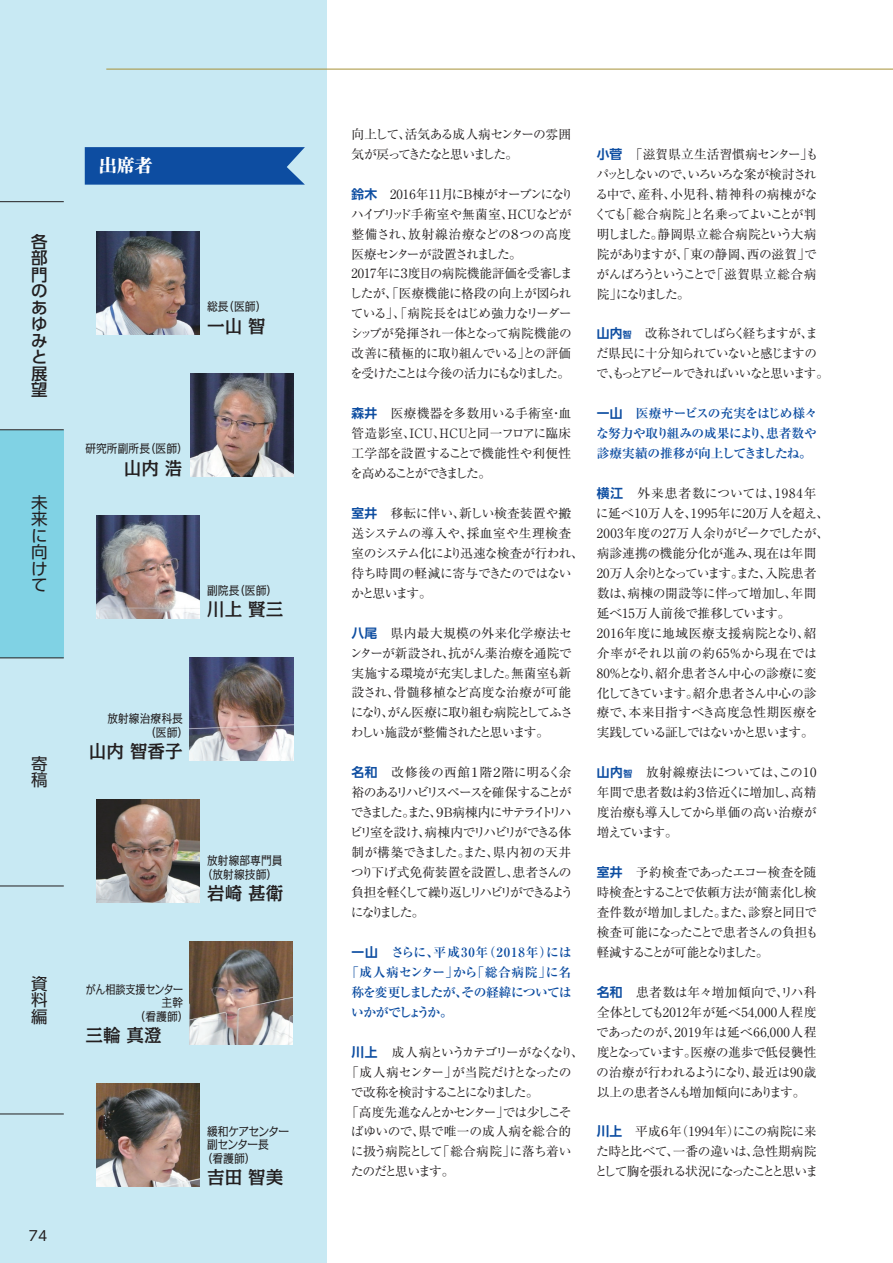
<style>
.page{position:relative;width:893px;height:1263px;background:#fff}
.page>*{position:absolute;margin:0;border:0;box-sizing:border-box;transform-origin:0 0}
.t1{font:500 18px "Kakumin Pro";color:#231f20}
.t2{font:18px "Ro H Min Sink Std UB";color:#fff}
.t3{font:16.5px/16.5px "UD Shin Go Pro";color:#231f20;text-align:justify}
.t4{font:500 16.5px/16.5px "UD Shin Go Pro";color:#231f20;text-align:justify}
.t5{font:13.8px "UD Shin Go Pro";color:#231f20}
.t6{font:12.75px/20px "Ryumin Pro";letter-spacing:-.055em;color:#231f20}
.t7{font:12.75px/20px "Ryumin Pro";letter-spacing:-.005em;color:#231f20}
.t8{font:12.75px/20px "Ryumin Pro";letter-spacing:-.135em;color:#231f20}
.t9{font:12.75px/20px "Ryumin Pro";letter-spacing:-.08em;color:#231f20}
.t10{font:12.75px/20px "Ryumin Pro";letter-spacing:-.11em;color:#231f20}
.t11{font:700 12.75px/20px "Ryumin Pro";letter-spacing:-.035em;color:#0d4da1;text-align:justify}
.t12{font:12.75px/20px "Ryumin Pro";letter-spacing:-.12em;color:#231f20}
.t13{font:700 12.75px "Ryumin Pro";letter-spacing:.075em;color:#0d4da1}
.t14{font:12.75px "Ryumin Pro";letter-spacing:-.13em;color:#231f20}
.t15{font:700 12.75px "Ryumin Pro";letter-spacing:.005em;color:#0d4da1}
.t16{font:700 12.75px "Ryumin Pro";letter-spacing:-.06em;color:#0d4da1}
.t17{font:12.75px "Ryumin Pro";letter-spacing:-.015em;color:#231f20}
.t18{font:12.75px "Ryumin Pro";letter-spacing:-.125em;color:#231f20}
.t19{font:700 12.75px "Ryumin Pro";letter-spacing:-.17em;color:#0d4da1}
.t20{font:12.75px "Ryumin Pro";letter-spacing:-.14em;color:#231f20}
.t21{font:12px/13.5px "Kakumin Pro";color:#231f20;scale:.9 1}
.t22{font:12px "Kakumin Pro";letter-spacing:-.03em;color:#231f20;scale:.84 1}
.t23{font:12px "Kakumin Pro";letter-spacing:-.065em;color:#231f20;scale:.9 1}
.s1{font-family:"UD Shin Go Pro De";font-weight:700;color:#0d4da1}
.s2{font-family:"UD Shin Go Pro De"}
.s3{font-family:"UD Shin Go Pro De";font-weight:700;font-size:8.85px;color:#0d4da1}
</style>
<div class="page">
<div style="left:0;top:0;width:326px;height:1263px;background:#c8e9f3"></div>
<svg style="left:85px;top:147px;width:220px;height:38px;background:#1654a5"></svg>
<img style="left:190px;top:373px;width:104px;height:104px">
<img style="left:96px;top:515px;width:104px;height:104px">
<img style="left:96px;top:1083px;width:104px;height:103px">
<img style="left:190px;top:657px;width:103px;height:103px">
<img style="left:96px;top:231px;width:104px;height:104px">
<img style="left:190px;top:941px;width:103px;height:103px">
<img style="left:96px;top:799px;width:104px;height:103px">
<div style="left:0;top:430px;width:64px;height:227px;background:#80d2e4"></div>
<hr style="left:0;top:1114px;width:64px;height:1px;background:#231f20">
<hr style="left:0;top:886px;width:64px;height:1px;background:#231f20">
<hr style="left:0;top:658px;width:64px;height:1px;background:#231f20">
<hr style="left:0;top:429px;width:64px;height:1px;background:#231f20">
<hr style="left:0;top:201px;width:64px;height:1px;background:#231f20">
<hr style="left:106px;top:69px;width:787px;height:1px;background:#a79137">
<p class="t4" style="left:31px;top:233px;width:18px">各部門のあゆみと展望</p>
<p class="t3" style="left:31px;top:494px;width:18px">未来に向けて</p>
<p class="t3" style="left:31px;top:755px;width:17px">寄稿</p>
<p class="t3" style="left:31px;top:975px;width:18px">資料編</p>
<p class="t5" style="left:29px;top:1225px;width:20px">74</p>
<h1 class="t2" style="left:99px;top:154px;width:55px">出席者</h1>
<p class="t21" style="left:207px;top:299px;width:67px">総長（医師）</p>
<h1 class="t1" style="left:207px;top:311px;width:60px">一山 智</h1>
<p class="t21" style="left:85px;top:441px;width:116px">研究所副所長（医師）</p>
<h1 class="t1" style="left:124px;top:453px;width:60px">山内 浩</h1>
<p class="t21" style="left:207px;top:582px;width:80px">副院長（医師）</p>
<h1 class="t1" style="left:207px;top:595px;width:78px">川上 賢三</h1>
<p class="t21" style="left:145px;top:711px;width:49px;text-indent:-38px">放射線治療科長（医師）</p>
<h1 class="t1" style="left:89px;top:737px;width:96px">山内 智香子</h1>
<p class="t21" style="left:202px;top:853px;width:91px;text-align:center">放射線部専門員（放射線技師）</p>
<h1 class="t1" style="left:207px;top:879px;width:78px">岩崎 甚衛</h1>
<p class="t22" style="left:86px;top:980px;width:117px">がん相談支援センター</p>
<p class="t21" style="left:162px;top:995px;width:26px">主幹</p>
<p class="t21" style="left:135px;top:1008px;width:61px">（看護師）</p>
<h1 class="t1" style="left:85px;top:1021px;width:78px">三輪 真澄</h1>
<p class="t23" style="left:207px;top:1122px;width:93px">緩和ケアセンター</p>
<p class="t21" style="left:207px;top:1137px;width:70px">副センター長</p>
<p class="t21" style="left:202px;top:1150px;width:61px">（看護師）</p>
<h1 class="t1" style="left:207px;top:1163px;width:78px">吉田 智美</h1>
<p class="t12" style="left:351px;top:123px;width:221px">向上して、活気ある成人病センターの雰囲気が戻ってきたなと思いました。</p>
<p class="t6" style="left:349px;top:183px;width:226px"><span class="s1">鈴木</span>　2016年11月にＢ棟がオープンになりハイブリッド手術室や無菌室、ＨＣＵなどが整備され、放射線治療などの８つの高度医療センターが設置されました。<br>2017年に３度目の病院機能評価を受審しましたが、「医療機能に格段の向上が図られている」、「病院長をはじめ強力なリーダーシップが発揮され一体となって病院機能の改善に積極的に取り組んでいる」との評価を受けたことは今後の活力にもなりました。</p>
<p class="t6" style="left:350px;top:402px;width:222px;text-align:justify"><span class="s1">森井</span>　医療機器を多数用いる手術室・血管造影室、ＩＣＵ、ＨＣＵと同一フロアに臨床工学部を設置することで機能性や利便性を高めることができました。</p>
<p class="t6" style="left:351px;top:502px;width:234px"><span class="s1">室井　</span>移転に伴い、新しい検査装置や搬送システムの導入や、採血室や生理検査室のシステム化により迅速な検査が行われ、待ち時間の軽減に寄与できたのではないかと思います。</p>
<p class="t6" style="left:350px;top:622px;width:224px"><span class="s1">八尾</span>　県内最大規模の外来化学療法センターが新設され、抗がん薬治療を通院で実施する環境が充実しました。無菌室も新設され、骨髄移植など高度な治療が可能になり、がん医療に取り組む病院としてふさわしい施設が整備されたと思います。</p>
<p class="t8" style="left:350px;top:762px;width:225px"><span class="s1">名和</span>　改修後の西館１階２階に明るく余裕のあるリハビリスペースを確保することができました。また、９Ｂ病棟内にサテライトリハビリ室を設け、病棟内でリハビリができる体制が構築できました。また、県内初の天井つり下げ式免荷装置を設置し、患者さんの負担を軽くして繰り返しリハビリができるようになりました。</p>
<p class="t13" style="left:351px;top:942px;width:222px"><span class="s2">一山</span> さらに、平成30年（2018年）には</p>
<p class="t15" style="left:346px;top:962px;width:227px">「成人病センター」から「総合病院」に名</p>
<p class="t16" style="left:351px;top:982px;width:222px">称を変更しましたが、その経緯については</p>
<p class="t19" style="left:351px;top:1002px;width:103px">いかがでしょうか。</p>
<p class="t14" style="left:351px;top:1042px;width:234px"><span class="s1">川上</span>　成人病というカテゴリーがなくなり、</p>
<p class="t6" style="left:346px;top:1061px;width:227px">「成人病センター」が当院だけとなったの</p>
<p class="t18" style="left:351px;top:1082px;width:189px">で改称を検討することになりました。</p>
<p class="t8" style="left:346px;top:1101px;width:227px">「高度先進なんとかセンター」では少しこそ</p>
<p class="t17" style="left:351px;top:1122px;width:222px">ばゆいので、県で唯一の成人病を総合的</p>
<p class="t6" style="left:351px;top:1141px;width:222px">に扱う病院として「総合病院」に落ち着い</p>
<p class="t20" style="left:351px;top:1161px;width:105px">たのだと思います。</p>
<p class="t6" style="left:594px;top:143px;width:226px"><span class="s1">小菅</span>　「滋賀県立生活習慣病センター」もパッとしないので、いろいろな案が検討される中で、産科、小児科、精神科の病棟がなくても「総合病院」と名乗ってよいことが判明しました。静岡県立総合病院という大病院がありますが、「東の静岡、西の滋賀」でがんばろうということで「滋賀県立総合病院」になりました。</p>
<p class="t10" style="left:596px;top:323px;width:234px"><span class="s1">山内</span><span class="s3">智</span> 改称されてしばらく経ちますが、まだ県民に十分知られていないと感じますので、もっとアピールできればいいなと思います。</p>
<p class="t11" style="left:596px;top:402px;width:223px"><span class="s2">一山</span> 医療サービスの充実をはじめ様々な努力や取り組みの成果により、患者数や診療実績の推移が向上してきましたね。</p>
<p class="t7" style="left:596px;top:482px;width:235px"><span class="s1">横江</span>　外来患者数については、1984年に延べ10万人を、1995年に20万人を超え、<br>2003年度の27万人余りがピークでしたが、病診連携の機能分化が進み、現在は年間<br>20万人余りとなっています。また、入院患者数は、病棟の開設等に伴って増加し、年間延べ15万人前後で推移しています。<br>2016年度に地域医療支援病院となり、紹介率がそれ以前の約65％から現在では<br>80％となり、紹介患者さん中心の診療に変化してきています。紹介患者さん中心の診療で、本来目指すべき高度急性期医療を実践している証しではないかと思います。</p>
<p class="t6" style="left:597px;top:762px;width:221px;text-align:justify"><span class="s1">山内</span><span class="s3">智</span>　放射線療法については、この10年間で患者数は約３倍近くに増加し、高精度治療も導入してから単価の高い治療が増えています。</p>
<p class="t9" style="left:597px;top:861px;width:223px"><span class="s1">室井</span> 予約検査であったエコー検査を随時検査とすることで依頼方法が簡素化し検査件数が増加しました。また、診察と同日で検査可能になったことで患者さんの負担も軽減することが可能となりました。</p>
<p class="t6" style="left:596px;top:981px;width:222px;text-align:justify"><span class="s1">名和</span>　患者数は年々増加傾向で、リハ科全体としても2012年が延べ54,000人程度であったのが、2019年は延べ66,000人程度となっています。医療の進歩で低侵襲性の治療が行われるようになり、最近は90歳以上の患者さんも増加傾向にあります。</p>
<p class="t6" style="left:595px;top:1121px;width:225px"><span class="s1">川上</span>　平成６年（1994年）にこの病院に来た時と比べて、一番の違いは、急性期病院として胸を張れる状況になったことと思いま</p>
</div>
